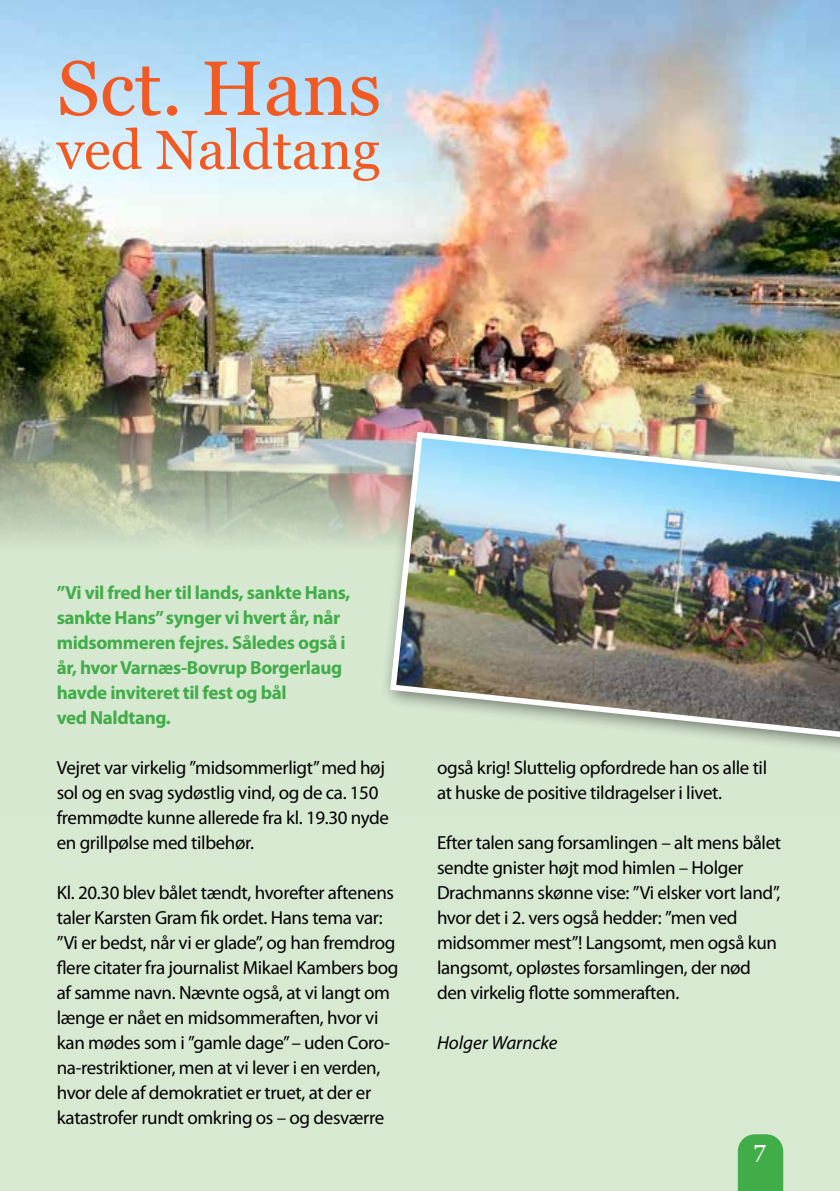
<style>
.page{position:relative;width:840px;height:1191px;background:#fff}
.page>*{position:absolute;margin:0;border:0;box-sizing:border-box;transform-origin:0 0}
.t1{font:77px "Georgia";color:#f15a22}
.t2{font:55px "Georgia";color:#f15a22}
.t3{font:24px "Georgia";color:#fff}
.t4{font:19px/25px "Myriad Pro";letter-spacing:-.02em;color:#000}
.t5{font:700 19px/25px "Myriad Pro";letter-spacing:-.02em;color:#41ad49}
.t6{font:italic 19px "Myriad Pro";color:#000}
</style>
<div class="page">
<div style="left:0;top:0;width:839px;height:1191px;background:#d8e9d2"></div>
<img style="left:0;top:0;width:839px;height:545px">
<div style="left:379px;top:421px;width:460px;height:342px;background:#000;opacity:.5"></div>
<img style="left:387px;top:429px;width:452px;height:319px">
<svg style="left:737px;top:1134px;width:45px;height:57px;background:#4ab052"></svg>
<h1 class="t1" style="left:57px;top:45px;width:326px">Sct. Hans</h1>
<h2 class="t2" style="left:57px;top:119px;width:325px">ved Naldtang</h2>
<p class="t5" style="left:57px;top:580px;width:295px">”Vi vil fred her til lands, sankte Hans, sankte Hans” synger vi hvert år, når midsommeren fejres. Således også i år, hvor Varnæs-Bovrup Borgerlaug havde inviteret til fest og bål<br>ved Naldtang.</p>
<p class="t4" style="left:57px;top:755px;width:333px">Vejret var virkelig ”midsommerligt” med høj sol og en svag sydøstlig vind, og de ca. 150 fremmødte kunne allerede fra kl. 19.30 nyde en grillpølse med tilbehør.</p>
<p class="t4" style="left:57px;top:880px;width:343px">Kl. 20.30 blev bålet tændt, hvorefter aftenens taler Karsten Gram fik ordet. Hans tema var: ”Vi er bedst, når vi er glade”, og han fremdrog flere citater fra journalist Mikael Kambers bog af samme navn. Nævnte også, at vi langt om længe er nået en midsommeraften, hvor vi kan mødes som i ”gamle dage” – uden Coro&shy;na-restriktioner, men at vi lever i en verden, hvor dele af demokratiet er truet, at der er katastrofer rundt omkring os – og desværre</p>
<p class="t4" style="left:437px;top:755px;width:331px">også krig! Sluttelig opfordrede han os alle til at huske de positive tildragelser i livet.</p>
<p class="t4" style="left:437px;top:830px;width:345px">Efter talen sang forsamlingen – alt mens bålet sendte gnister højt mod himlen – Holger Drachmanns skønne vise: ”Vi elsker vort land”, hvor det i 2. vers også hedder: ”men ved midsommer mest”! Langsomt, men også kun langsomt, opløstes forsamlingen, der nød den virkelig flotte sommeraften.</p>
<p class="t6" style="left:437px;top:1032px;width:122px">Holger Warncke</p>
<p class="t3" style="left:753px;top:1138px;width:14px">7</p>
</div>
